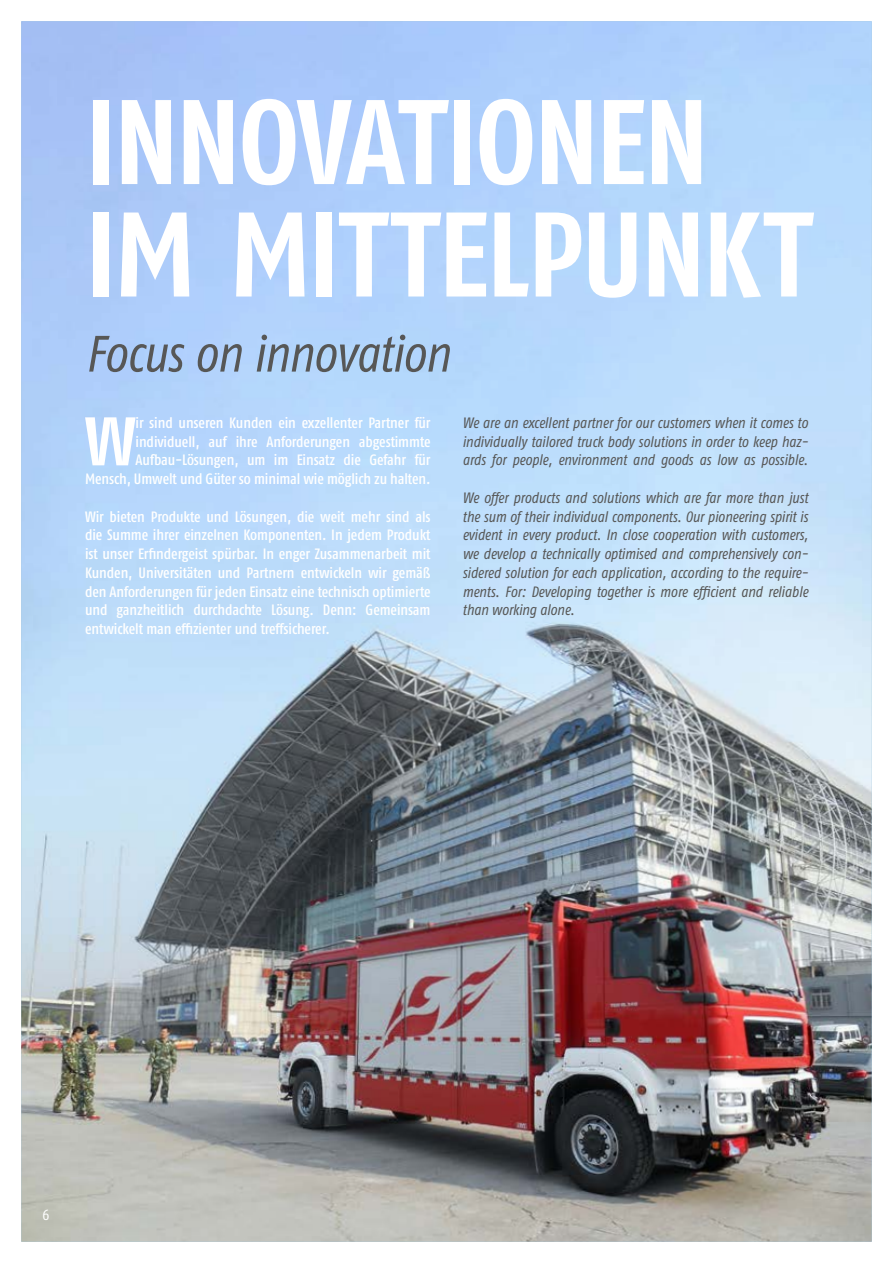
<style>
.page{position:relative;width:893px;height:1263px;background:#fff}
.page>*{position:absolute;margin:0;border:0;box-sizing:border-box;transform-origin:0 0}
.t1{font:700 condensed 120px/112.5px "Fago Pro";letter-spacing:-.02em;color:#fff}
.t2{font:700 condensed 68.55px "Fago Pro";color:#fff}
.t3{font:italic condensed 51px "Fago Pro";letter-spacing:-.015em;color:#575756}
.t4{font:500 condensed 15px/18.8px "Fago Pro";letter-spacing:-.005em;color:#fff;text-align:right}
.t5{font:italic condensed 15px/18.8px "Fago Pro";letter-spacing:-.005em;color:#575756;text-align:justify}
.t6{font:condensed 15px "Fago Pro";color:#fff}
</style>
<div class="page">
<img style="left:21px;top:21px;width:851px;height:1221px">
<h1 class="t1" style="left:86px;top:86px;width:726px">INNOVATIONEN<br>IM MITTELPUNKT</h1>
<h3 class="t3" style="left:85px;top:323px;width:366px">Focus on innovation</h3>
<p class="t4" style="left:85px;top:413px;width:347px">ir sind unseren Kunden ein exzellenter Partner für individuell, auf ihre Anforderungen abgestimmte Aufbau-Lösungen, um im Einsatz die Gefahr für<br>Mensch, Umwelt und Güter so minimal wie möglich zu halten.</p>
<p class="t4" style="left:85px;top:507px;width:347px;text-align:justify">Wir bieten Produkte und Lösungen, die weit mehr sind als die Summe ihrer einzelnen Komponenten. In jedem Produkt ist unser Erfindergeist spürbar. In enger Zusammenarbeit mit Kunden, Universitäten und Partnern entwickeln wir gemäß den Anforderungen für jeden Einsatz eine technisch optimierte und ganzheitlich durchdachte Lösung. Denn: Gemeinsam entwickelt man effizienter und treffsicherer.</p>
<h2 class="t2" style="left:85px;top:400px;width:53px">W</h2>
<p class="t5" style="left:462px;top:413px;width:347px">We are an excellent partner for our customers when it comes to individually tailored truck body solutions in order to keep haz&shy;ards for people, environment and goods as low as possible.</p>
<p class="t5" style="left:462px;top:488px;width:347px">We offer products and solutions which are far more than just the sum of their individual components. Our pioneering spirit is evident in every product. In close cooperation with customers, we develop a technically optimised and comprehensively con&shy;sidered solution for each application, according to the require&shy;ments. For: Developing together is more efficient and reliable than working alone.</p>
<p class="t6" style="left:43px;top:1206px;width:8px">6</p>
</div>
